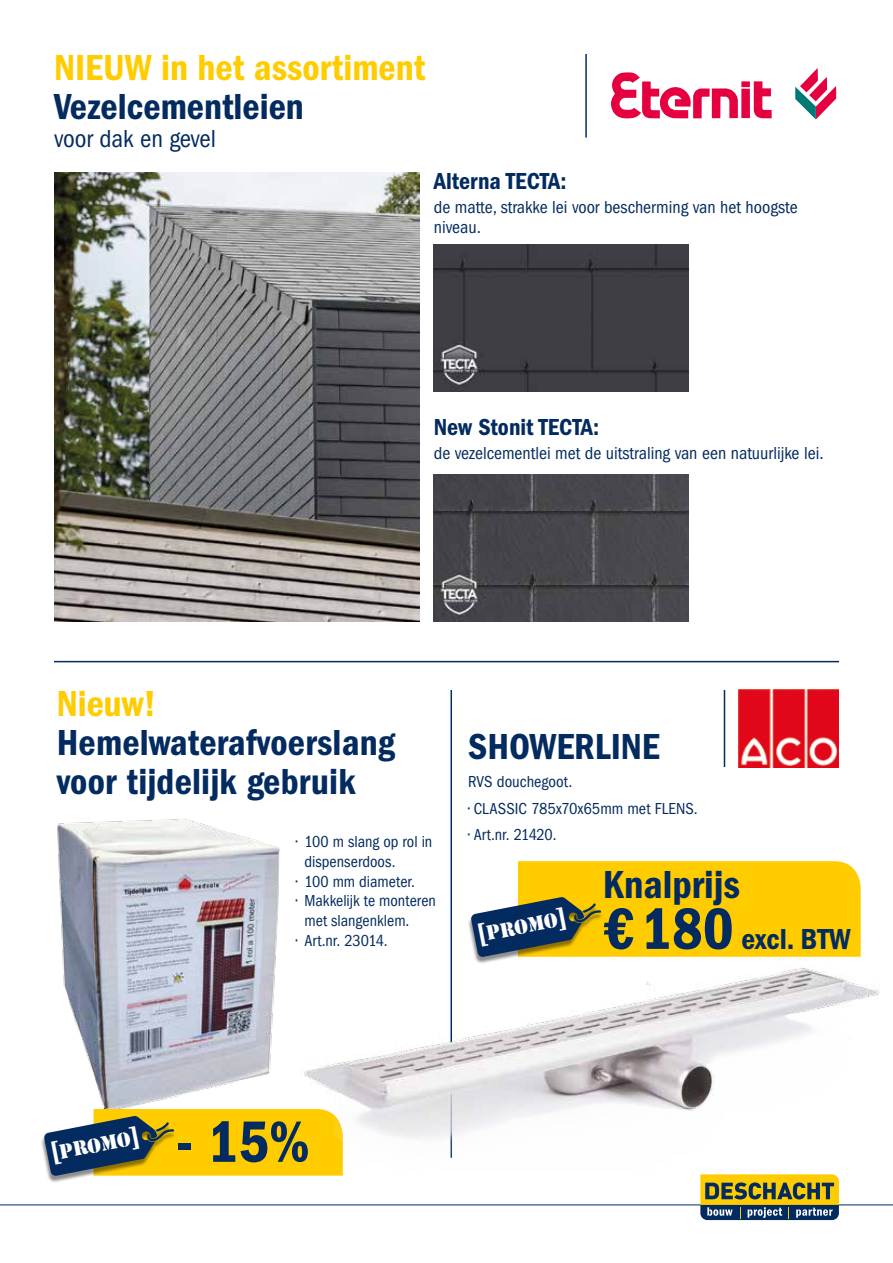
<style>
.page{position:relative;width:893px;height:1263px;background:#fff}
.page>*{position:absolute;margin:0;border:0;box-sizing:border-box;transform-origin:0 0}
.t1{font:60.3px "ITC Franklin Gothic Std Dm Cd";color:#042b60}
.t2{font:40.5px "ITC Franklin Gothic Std Dm Cd";color:#042b60}
.t3{font:37.5px/39px "ITC Franklin Gothic Std Dm Cd";letter-spacing:.005em;color:#042b60}
.t4{font:37.5px "ITC Franklin Gothic Std Dm Cd";color:#fc0}
.t5{font:30px "ITC Franklin Gothic Std Dm Cd";color:#042b60}
.t6{font:condensed 25.5px "ITC Franklin Gothic Std";color:#042b60}
.t7{font:24px "ITC Franklin Gothic Std Dm Cd";color:#042b60}
.t8{font:19.05px "Stencil Std";color:#fff}
.t9{font:condensed 18px/19.5px "ITC Franklin Gothic Std";color:#042b60}
.t10{font:condensed 16.5px/19.8px "ITC Franklin Gothic Std";color:#042b60}
.s1{font-size:26.7px}
.s2{font-size:60.3px}
.s3{font-size:26.1px}
</style>
<div class="page">
<hr style="left:0;top:1204px;width:893px;height:1px;background:#042b60">
<hr style="left:724px;top:690px;width:1px;height:77px;background:#042b60">
<hr style="left:450px;top:690px;width:2px;height:468px;background:#042b60">
<svg style="left:700px;top:1174px;width:139px;height:46px;background:#8d863e"></svg>
<hr style="left:54px;top:661px;width:785px;height:1px;background:#042b60">
<hr style="left:585px;top:54px;width:2px;height:84px;background:#042b60">
<svg style="left:795px;top:68px;width:41px;height:51px"></svg>
<svg style="left:611px;top:72px;width:127px;height:47px"></svg>
<div style="left:741px;top:81px;width:9px;height:6px;background:#e50040"></div>
<div style="left:741px;top:89px;width:9px;height:29px;background:#e50040"></div>
<svg style="left:753px;top:81px;width:19px;height:37px"></svg>
<img style="left:434px;top:244px;width:254px;height:147px">
<img style="left:434px;top:474px;width:254px;height:147px">
<img style="left:54px;top:173px;width:366px;height:448px">
<img style="left:57px;top:819px;width:223px;height:290px">
<div style="left:40px;top:1118px;width:136px;height:65px;background:#000;opacity:.45"></div>
<svg style="left:44px;top:1109px;width:299px;height:67px;background:#b5a02e"></svg>
<div style="left:467px;top:899px;width:136px;height:66px;background:#000;opacity:.45"></div>
<img style="left:285px;top:950px;width:595px;height:221px">
<img style="left:739px;top:690px;width:100px;height:77px">
<svg style="left:471px;top:861px;width:390px;height:96px;background:#deba1f"></svg>
<h3 class="t4" style="left:54px;top:46px;width:373px">NIEUW in het assortiment</h3>
<h3 class="t3" style="left:54px;top:87px;width:251px">Vezelcementleien</h3>
<h3 class="t6" style="left:54px;top:124px;width:164px">voor dak en gevel</h3>
<h3 class="t7" style="left:434px;top:168px;width:134px">Alterna TECTA:</h3>
<p class="t9" style="left:434px;top:198px;width:365px">de matte, strakke lei voor bescherming van het hoogste niveau.</p>
<h3 class="t7" style="left:434px;top:413px;width:167px">New Stonit TECTA:</h3>
<p class="t9" style="left:434px;top:443px;width:391px">de vezelcementlei met de uitstraling van een natuurlijke lei.</p>
<h3 class="t4" style="left:57px;top:682px;width:101px">Nieuw!</h3>
<h3 class="t3" style="left:57px;top:723px;width:340px">Hemelwaterafvoerslang voor tijdelijk gebruik</h3>
<p class="t10" style="left:304px;top:832px;width:129px;text-indent:-9px">• 100 m slang op rol in dispenserdoos.</p>
<p class="t10" style="left:296px;top:871px;width:121px">• 100 mm diameter.</p>
<p class="t10" style="left:304px;top:891px;width:133px;text-indent:-9px">• Makkelijk te monteren met slangenklem.</p>
<p class="t10" style="left:296px;top:931px;width:93px">• Art.nr. 23014.</p>
<h3 class="t3" style="left:468px;top:727px;width:193px">SHOWERLINE</h3>
<p class="t10" style="left:468px;top:772px;width:106px">RVS douchegoot.</p>
<p class="t10" style="left:468px;top:798px;width:231px">• CLASSIC 785x70x65mm met FLENS.</p>
<p class="t10" style="left:468px;top:824px;width:90px">• Art.nr. 21420.</p>
<h2 class="t2" style="left:603px;top:861px;width:139px">Knalprijs</h2>
<p class="t8" style="left:476px;top:923px;width:82px;rotate:-11deg"><span class="s1">[</span>PROMO</p>
<h3 class="t5" style="left:603px;top:922px;width:249px"><span class="s2">€180</span> excl. BTW</h3>
<p class="t8" style="left:49px;top:1141px;width:90px;rotate:-11deg"><span class="s1">[</span>PROMO<span class="s3">]</span></p>
<h1 class="t1" style="left:176px;top:1107px;width:135px">- 15%</h1>
</div>
